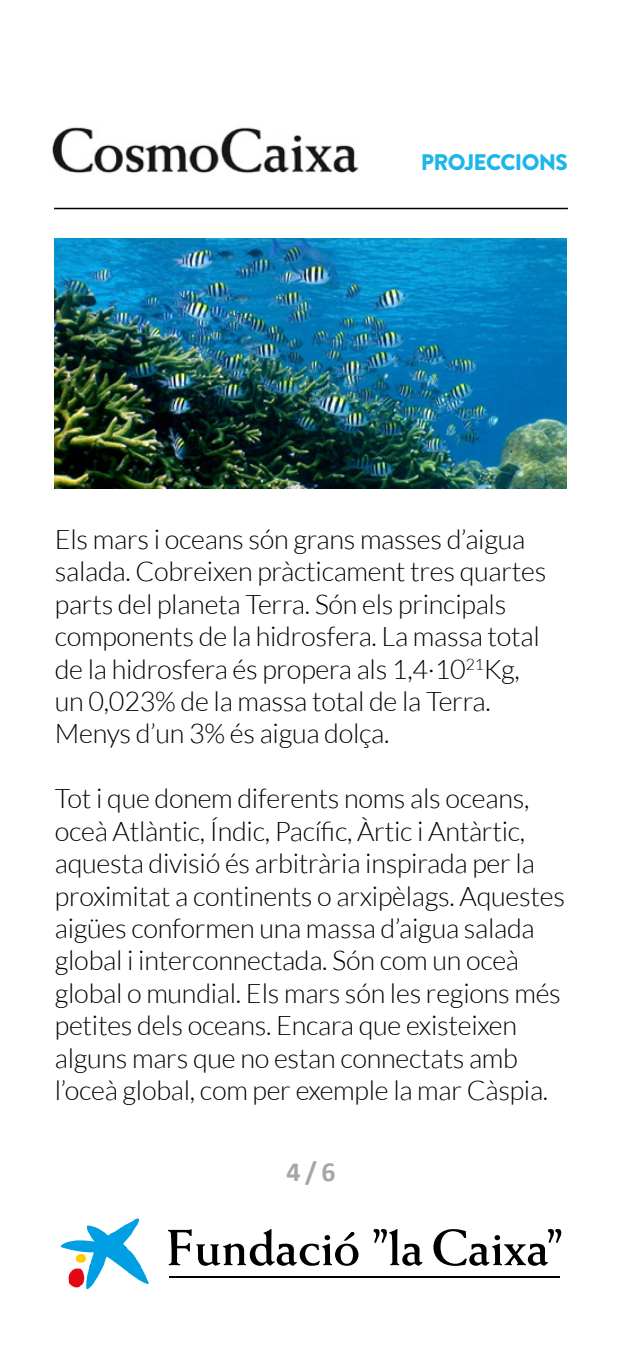
<style>
.page{position:relative;width:622px;height:1345px;background:#fff}
.page>*{position:absolute;margin:0;border:0;box-sizing:border-box;transform-origin:0 0}
.t1{font:700 27.75px "Calibri";color:#a6a6a6}
.t2{font:300 27px/32.4px "Lato";letter-spacing:-.01em;color:#000}
.t3{font:900 22.5px "Brandon Grotesque";letter-spacing:-.03em;color:#1db6eb}
</style>
<div class="page">
<hr style="left:54px;top:208px;width:513px;height:1px;background:#000">
<img style="left:52px;top:127px;width:307px;height:47px">
<svg style="left:61px;top:1218px;width:88px;height:70px"></svg>
<hr style="left:169px;top:1275px;width:390px;height:1px;background:#000">
<hr style="left:169px;top:1276px;width:390px;height:1px;background:#000">
<svg style="left:168px;top:1229px;width:190px;height:36px"></svg>
<svg style="left:373px;top:1229px;width:49px;height:36px"></svg>
<svg style="left:433px;top:1229px;width:129px;height:36px"></svg>
<img style="left:54px;top:238px;width:512px;height:250px">
<p class="t3" style="left:420px;top:146px;width:148px">PROJECCIONS</p>
<p class="t2" style="left:55px;top:523px;width:492px">Els mars i oceans són grans masses d’aigua salada. Cobreixen pràcticament tres quartes parts del planeta Terra. Són els principals components de la hidrosfera. La massa total de la hidrosfera és propera als 1,4·10<sup>21</sup>Kg, un 0,023% de la massa total de la Terra.<br>Menys d’un 3% és aigua dolça.</p>
<p class="t2" style="left:55px;top:782px;width:511px">Tot i que donem diferents noms als oceans, oceà Atlàntic, Índic, Pacífic, Àrtic i Antàrtic, aquesta divisió és arbitrària inspirada per la proximitat a continents o arxipèlags. Aquestes aigües conformen una massa d’aigua salada global i interconnectada. Són com un oceà global o mundial. Els mars són les regions més petites dels oceans. Encara que existeixen alguns mars que no estan connectats amb l’oceà global, com per exemple la mar Càspia.</p>
<p class="t1" style="left:286px;top:1153px;width:51px">4 / 6</p>
</div>
